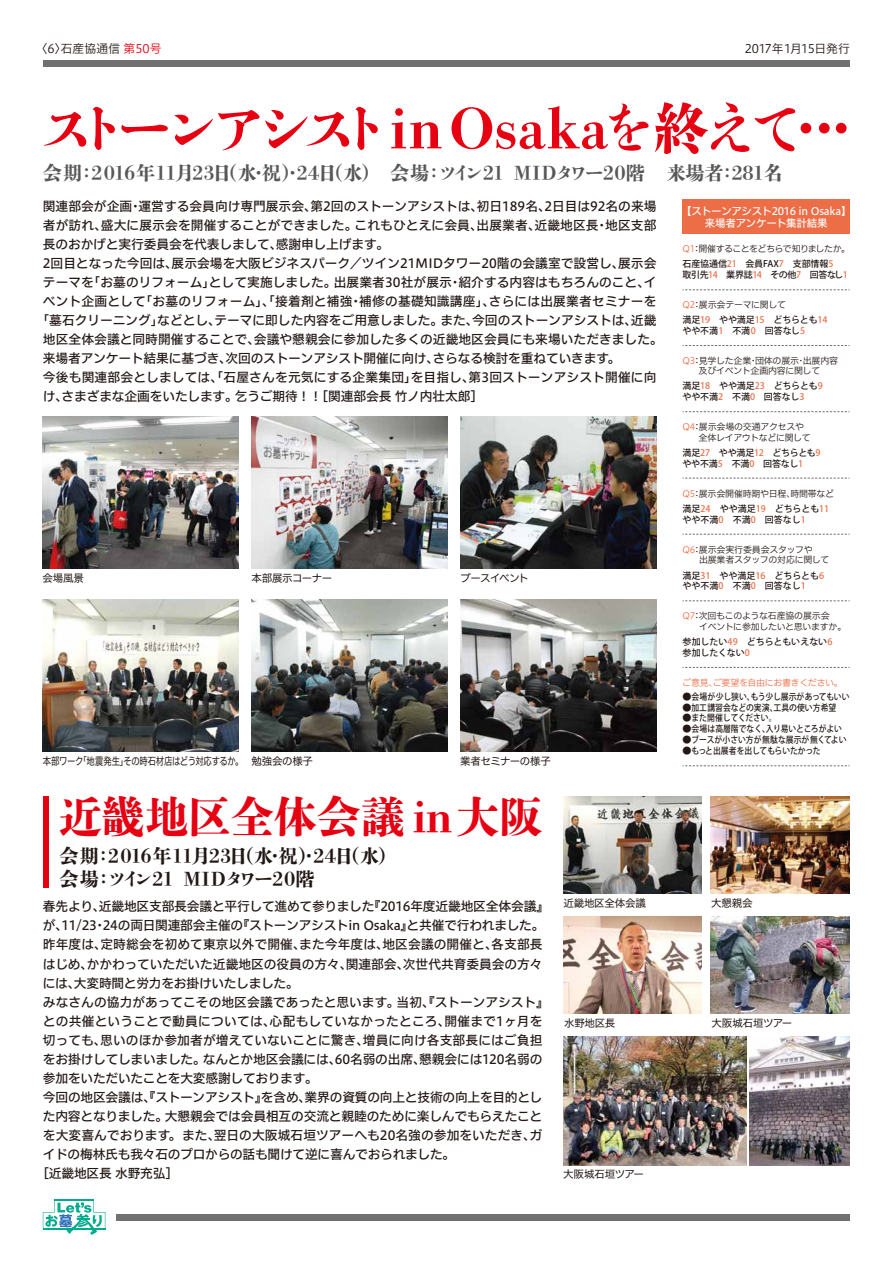
<style>
.page{position:relative;width:892px;height:1263px;background:#fff}
.page>*{position:absolute;margin:0;border:0;box-sizing:border-box;transform-origin:0 0}
.t1{font:55.5px "Shuei Shogo M Std H";letter-spacing:-.135em;color:#e60012}
.t2{font:43.5px "Shuei Shogo M Std H";letter-spacing:-.005em;color:#e60012}
.t3{font:19.05px "Shuei Shogo M Std H";letter-spacing:-.035em;color:#595757}
.t4{font:19.05px/22.5px "Shuei Shogo M Std H";letter-spacing:-.05em;color:#221815}
.t5{font:12.75px "Hiragino UD Sans F Std N W5";letter-spacing:-.005em;color:#221815}
.t6{font:12.75px "Hiragino UD Sans F Std N W5";letter-spacing:.015em;color:#221815}
.t7{font:11.85px "Hiragino UD Sans F Std N W3";color:#221815}
.t8{font:11.85px "Hiragino UD Sans F Std N W3";letter-spacing:-.035em;color:#221815}
.t9{font:10.5px "Hiragino UD Sans F Std N W4";letter-spacing:-.03em;color:#221815}
.t10{font:10.5px/12px "Hiragino UD Sans F Std N W5";letter-spacing:-.03em;color:#fff;text-align:center}
.t11{font:10.5px "Hiragino UD Sans F Std N W4";letter-spacing:-.03em;color:#221815;scale:.8 1}
.t12{font:10.5px "Hiragino UD Sans F Std N W4";letter-spacing:-.05em;color:#221815}
.t13{font:10.5px "Hiragino UD Sans F Std N W4";letter-spacing:-.07em;color:#221815}
.t14{font:500 9px/10.8px "Koz Go Pro";letter-spacing:-.01em;color:#221815}
.t15{font:9px/10.5px "Hiragino UD Sans F Std N W3";letter-spacing:-.035em;color:#221815}
.t16{font:500 9px/10.8px "Koz Go Pro";letter-spacing:-.03em;color:#221815}
.t17{font:9px "Hiragino UD Sans F Std N W3";letter-spacing:-.065em;color:#221815}
.t18{font:9px "Hiragino UD Sans F Std N W3";letter-spacing:-.035em;color:#ed6d46}
.s1{color:#e60012}
.s2{color:#ed6d46}
</style>
<div class="page">
<div style="left:116px;top:1214px;width:733px;height:6px;background:#727171"></div>
<hr style="left:54px;top:1199px;width:40px;height:2px;background:#00aa8d">
<svg style="left:43px;top:1201px;width:62px;height:34px"></svg>
<div style="left:43px;top:60px;width:806px;height:6px;background:#727171"></div>
<div style="left:43px;top:795px;width:6px;height:92px;background:#e60012"></div>
<div style="left:682px;top:200px;width:168px;height:34px;background:#ed6d46"></div>
<svg style="left:682px;top:289px;width:167px;height:1px"></svg>
<svg style="left:682px;top:345px;width:167px;height:1px"></svg>
<svg style="left:682px;top:411px;width:167px;height:1px"></svg>
<svg style="left:682px;top:478px;width:167px;height:1px"></svg>
<svg style="left:682px;top:534px;width:167px;height:1px"></svg>
<svg style="left:682px;top:600px;width:167px;height:1px"></svg>
<svg style="left:682px;top:667px;width:167px;height:1px"></svg>
<svg style="left:682px;top:765px;width:167px;height:1px"></svg>
<img style="left:563px;top:796px;width:139px;height:98px">
<img style="left:710px;top:796px;width:139px;height:98px">
<img style="left:563px;top:916px;width:139px;height:98px">
<img style="left:563px;top:1036px;width:183px;height:129px">
<img style="left:750px;top:1036px;width:99px;height:129px">
<img style="left:710px;top:916px;width:139px;height:98px">
<img style="left:43px;top:599px;width:196px;height:152px">
<img style="left:461px;top:416px;width:195px;height:152px">
<img style="left:461px;top:599px;width:195px;height:152px">
<img style="left:43px;top:416px;width:196px;height:152px">
<img style="left:252px;top:416px;width:195px;height:152px">
<img style="left:252px;top:599px;width:195px;height:152px">
<p class="t7" style="left:36px;top:39px;width:128px">〈6〉石産協通信 <span class="s1">第50号</span></p>
<p class="t8" style="left:745px;top:39px;width:107px">2017年1月15日発行</p>
<h1 class="t1" style="left:39px;top:89px;width:832px">ストーンアシストin Osakaを終えて・・・</h1>
<h3 class="t3" style="left:43px;top:160px;width:741px">会期：2016年11月23日（水・祝）・24日（水） 会場：ツイン21 MIDタワー20階　来場者：281名</h3>
<p class="t5" style="left:43px;top:196px;width:615px">関連部会が企画・運営する会員向け専門展示会、第2回のストーンアシストは、初日189名、2日目は92名の来場</p>
<p class="t5" style="left:43px;top:215px;width:615px">者が訪れ、盛大に展示会を開催することができました。これもひとえに会員、出展業者、近畿地区長・地区支部</p>
<p class="t5" style="left:43px;top:234px;width:348px">長のおかげと実行委員会を代表しまして、感謝申し上げます。</p>
<p class="t5" style="left:43px;top:253px;width:615px">2回目となった今回は、展示会場を大阪ビジネスパーク／ツイン21MIDタワー20階の会議室で設営し、展示会</p>
<p class="t5" style="left:43px;top:272px;width:615px">テーマを「お墓のリフォーム」として実施しました。出展業者30社が展示・紹介する内容はもちろんのこと、イ</p>
<p class="t6" style="left:43px;top:291px;width:615px">ベント企画として「お墓のリフォーム」、「接着剤と補強・補修の基礎知識講座」、さらには出展業者セミナーを</p>
<p class="t5" style="left:36px;top:310px;width:621px">「墓石クリーニング」などとし、テーマに即した内容をご用意しました。また、今回のストーンアシストは、近畿</p>
<p class="t5" style="left:43px;top:329px;width:621px">地区全体会議と同時開催することで、会議や懇親会に参加した多くの近畿地区会員にも来場いただきました。</p>
<p class="t5" style="left:43px;top:349px;width:579px">来場者アンケート結果に基づき、次回のストーンアシスト開催に向け、さらなる検討を重ねていきます。</p>
<p class="t5" style="left:43px;top:368px;width:615px">今後も関連部会としましては、「石屋さんを元気にする企業集団」を目指し、第3回ストーンアシスト開催に向</p>
<p class="t5" style="left:43px;top:387px;width:442px">け、さまざまな企画をいたします。乞うご期待！！［関連部会長 竹ノ内壮太郎］</p>
<p class="t9" style="left:43px;top:570px;width:43px">会場風景</p>
<p class="t12" style="left:251px;top:570px;width:82px">本部展示コーナー</p>
<p class="t13" style="left:461px;top:570px;width:70px">ブースイベント</p>
<p class="t11" style="left:43px;top:753px;width:253px">本部ワーク「地震発生」その時石材店はどう対応するか。</p>
<p class="t9" style="left:460px;top:753px;width:92px">業者セミナーの様子</p>
<p class="t9" style="left:252px;top:753px;width:63px">勉強会の様子</p>
<h2 class="t2" style="left:59px;top:786px;width:485px">近畿地区全体会議 in大阪</h2>
<h3 class="t4" style="left:59px;top:844px;width:339px">会期：2016年11月23日（水・祝）・24日（水）会場：ツイン21 MIDタワー20階</h3>
<p class="t10" style="left:681px;top:204px;width:172px">【ストーンアシスト2016 in Osaka】来場者アンケート集計結果</p>
<p class="t17" style="left:682px;top:242px;width:169px"><span class="s2">Q1</span>：開催することをどちらで知りましたか。</p>
<p class="t16" style="left:682px;top:259px;width:167px">石産協通信<span class="s2">21</span> 会員FAX<span class="s2">7</span> 支部情報<span class="s2">5<br></span>取引先<span class="s2">14</span> 業界誌<span class="s2">14</span> その他<span class="s2">7</span> 回答なし<span class="s2">1</span></p>
<p class="t15" style="left:682px;top:299px;width:105px"><span class="s2">Q2</span>：展示会テーマに関して</p>
<p class="t14" style="left:682px;top:315px;width:146px">満足<span class="s2">19</span> やや満足<span class="s2">15</span> どちらとも<span class="s2">14</span>やや不満<span class="s2">1</span> 不満<span class="s2">0</span> 回答なし<span class="s2">5</span></p>
<p class="t15" style="left:682px;top:355px;width:157px"><span class="s2">Q3</span>：見学した企業・団体の展示・出展内容　 及びイベント企画内容に関して</p>
<p class="t14" style="left:682px;top:381px;width:142px">満足<span class="s2">18</span>　やや満足<span class="s2">23</span>　どちらとも<span class="s2">9</span>やや不満<span class="s2">2</span>　不満<span class="s2">0</span>　回答なし<span class="s2">3</span></p>
<p class="t15" style="left:682px;top:421px;width:130px"><span class="s2">Q4</span>：展示会場の交通アクセスや　 全体レイアウトなどに関して</p>
<p class="t14" style="left:682px;top:447px;width:140px">満足<span class="s2">27</span> やや満足<span class="s2">12</span> どちらとも<span class="s2">9</span>やや不満<span class="s2">5</span> 不満<span class="s2">0</span> 回答なし<span class="s2">1</span></p>
<p class="t15" style="left:682px;top:487px;width:153px"><span class="s2">Q5</span>：展示会開催時期や日程、時間帯など</p>
<p class="t14" style="left:682px;top:503px;width:148px">満足<span class="s2">24</span> やや満足<span class="s2">19</span> どちらとも<span class="s2">11</span>やや不満<span class="s2">0</span> 不満<span class="s2">0</span> 回答なし<span class="s2">1</span></p>
<p class="t15" style="left:699px;top:543px;width:132px;text-indent:-17px"><span class="s2">Q6</span>：展示会実行委員会スタッフや<br>出展業者スタッフの対応に関して</p>
<p class="t14" style="left:682px;top:570px;width:143px">満足<span class="s2">31</span> やや満足<span class="s2">16</span> どちらとも<span class="s2">6</span>やや不満<span class="s2">0</span> 不満<span class="s2">0</span> 回答なし<span class="s2">1</span></p>
<p class="t15" style="left:699px;top:610px;width:149px;text-indent:-17px"><span class="s2">Q7</span>：次回もこのような石産協の展示会<br>イベントに参加したいと思いますか。</p>
<p class="t14" style="left:682px;top:637px;width:151px">参加したい<span class="s2">49</span> どちらともいえない<span class="s2">6</span>参加したくない<span class="s2">0</span></p>
<p class="t18" style="left:682px;top:676px;width:162px">ご意見、ご要望を自由にお書きください。</p>
<p class="t14" style="left:682px;top:691px;width:169px">●会場が少し狭い、もう少し展示があってもいい</p>
<p class="t14" style="left:682px;top:702px;width:155px">●加工講習会などの実演、工具の使い方希望</p>
<p class="t14" style="left:682px;top:713px;width:96px">●また開催してください。</p>
<p class="t14" style="left:682px;top:724px;width:161px">●会場は高層階でなく、入り易いところがよい</p>
<p class="t14" style="left:682px;top:735px;width:166px">●ブースが小さい方が無駄な展示が無くてよい</p>
<p class="t14" style="left:682px;top:745px;width:140px">●もっと出展者を出してもらいたかった</p>
<p class="t5" style="left:43px;top:897px;width:508px">春先より、近畿地区支部長会議と平行して進めて参りました『2016年度近畿地区全体会議』</p>
<p class="t5" style="left:43px;top:916px;width:503px">が、11/23・24の両日関連部会主催の『ストーンアシストin Osaka』と共催で行われました。</p>
<p class="t5" style="left:43px;top:935px;width:501px">昨年度は、定時総会を初めて東京以外で開催、また今年度は、地区会議の開催と、各支部長</p>
<p class="t5" style="left:43px;top:954px;width:501px">はじめ、かかわっていただいた近畿地区の役員の方々、関連部会、次世代共育委員会の方々</p>
<p class="t5" style="left:43px;top:973px;width:257px">には、大変時間と労力をお掛けいたしました。</p>
<p class="t5" style="left:43px;top:992px;width:508px">みなさんの協力があってこその地区会議であったと思います。当初、『ストーンアシスト』</p>
<p class="t6" style="left:43px;top:1011px;width:501px">との共催ということで動員については、心配もしていなかったところ、開催まで1ヶ月を</p>
<p class="t5" style="left:43px;top:1030px;width:501px">切っても、思いのほか参加者が増えていないことに驚き、増員に向け各支部長にはご負担</p>
<p class="t5" style="left:43px;top:1049px;width:501px">をお掛けしてしまいました。なんとか地区会議には、60名弱の出席、懇親会には120名弱の</p>
<p class="t5" style="left:43px;top:1068px;width:277px">参加をいただいたことを大変感謝しております。</p>
<p class="t5" style="left:43px;top:1087px;width:501px">今回の地区会議は、『ストーンアシスト』を含め、業界の資質の向上と技術の向上を目的とし</p>
<p class="t5" style="left:43px;top:1106px;width:501px">た内容となりました。大懇親会では会員相互の交流と親睦のために楽しんでもらえたこと</p>
<p class="t5" style="left:43px;top:1125px;width:501px">を大変喜んでおります。また、翌日の大阪城石垣ツアーへも20名強の参加をいただき、ガ</p>
<p class="t5" style="left:43px;top:1144px;width:414px">イドの梅林氏も我々石のプロからの話も聞けて逆に喜んでおられました。</p>
<p class="t5" style="left:36px;top:1163px;width:143px">［近畿地区長 水野充弘］</p>
<p class="t9" style="left:564px;top:895px;width:84px">近畿地区全体会議</p>
<p class="t9" style="left:711px;top:895px;width:43px">大懇親会</p>
<p class="t9" style="left:564px;top:1015px;width:53px">水野地区長</p>
<p class="t9" style="left:711px;top:1015px;width:82px">大阪城石垣ツアー</p>
<p class="t9" style="left:563px;top:1166px;width:82px">大阪城石垣ツアー</p>
</div>
